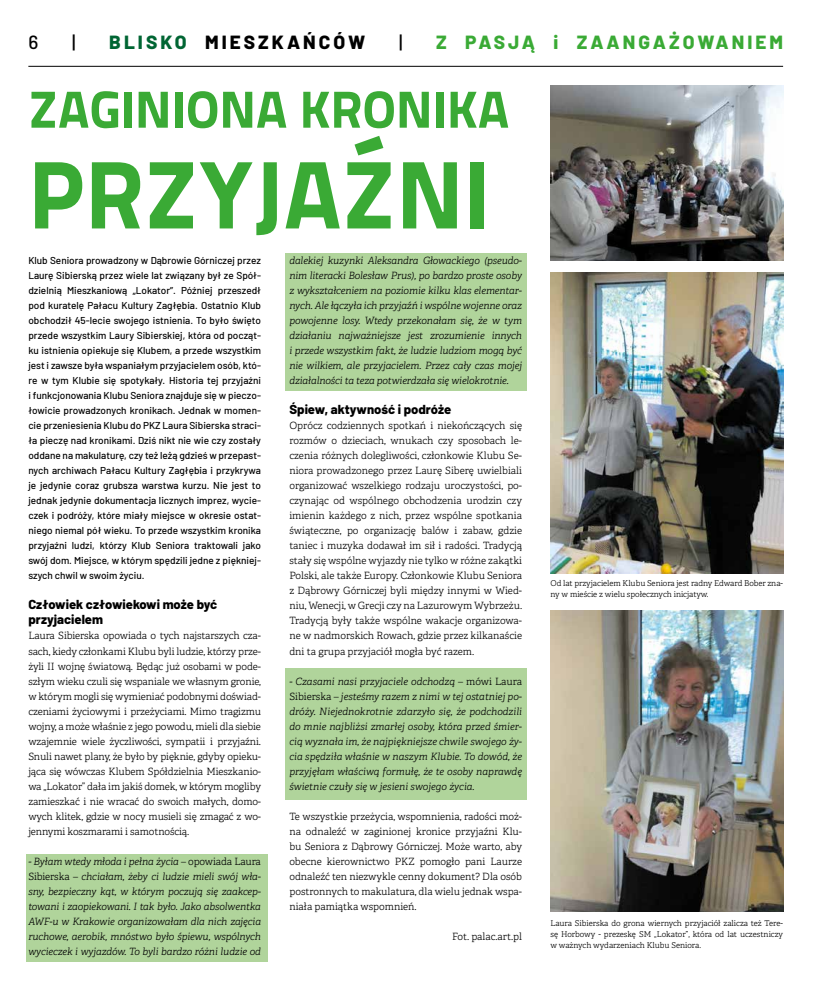
<style>
.page{position:relative;width:820px;height:993px;background:#fff}
.page>*{position:absolute;margin:0;border:0;box-sizing:border-box;transform-origin:0 0}
.t1{font:95.8px "Titillium Text 25 L 999 wt";color:#3aaa35}
.t2{font:52px "Titillium Text 25 L 999 wt";color:#3aaa35}
.t3{font:800 19px "Barlow";letter-spacing:.16em;color:#3aaa35}
.t4{font:800 19px "Barlow";letter-spacing:.16em;color:#000}
.t5{font:500 19px "Barlow";color:#000}
.t6{font:800 13px/15px "Barlow";color:#000}
.t7{font:300 10px/15px "Adelle";letter-spacing:-.005em;color:#000;text-align:justify}
.t8{font:italic 300 10px/15px "Adelle";letter-spacing:-.01em;color:#000;text-align:justify}
.t9{font:500 10px/15px "Barlow";color:#000;text-align:justify}
.t10{font:300 8px/11px "Adelle";color:#000}
.s1{color:#006533}
.s2{font-style:normal}
</style>
<div class="page">
<div style="left:27px;top:853px;width:241px;height:108px;background:#b0d49b"></div>
<div style="left:285px;top:253px;width:241px;height:137px;background:#b0d49b"></div>
<div style="left:285px;top:668px;width:241px;height:131px;background:#b0d49b"></div>
<img style="left:550px;top:272px;width:232px;height:301px">
<img style="left:550px;top:86px;width:232px;height:174px">
<hr style="left:28px;top:66px;width:754px;height:1px;background:#000">
<img style="left:550px;top:610px;width:232px;height:300px">
<h3 class="t5" style="left:28px;top:28px;width:11px">6</h3>
<h3 class="t5" style="left:72px;top:28px;width:5px">|</h3>
<h3 class="t4" style="left:109px;top:28px;width:257px"><span class="s1">BLISKO</span> MIESZKAŃCÓW</h3>
<h3 class="t5" style="left:399px;top:28px;width:5px">|</h3>
<h3 class="t3" style="left:436px;top:28px;width:348px">Z PASJĄ i ZAANGAŻOWANIEM</h3>
<h2 class="t2" style="left:28px;top:69px;width:482px">ZAGINIONA KRONIKA</h2>
<h1 class="t1" style="left:28px;top:119px;width:463px">PRZYJAŹNI</h1>
<p class="t9" style="left:28px;top:252px;width:234px">Klub Seniora prowadzony w Dąbrowie Górniczej przez Laurę Sibierską przez wiele lat związany był ze Spół&shy;dzielnią Mieszkaniową „Lokator”. Później przeszedł pod kuratelę Pałacu Kultury Zagłębia. Ostatnio Klub obchodził 45-lecie swojego istnienia. To było święto przede wszystkim Laury Sibierskiej, która od począt&shy;ku istnienia opiekuje się Klubem, a przede wszystkim jest i zawsze była wspaniałym przyjacielem osób, któ&shy;re w tym Klubie się spotykały. Historia tej przyjaźni i funkcjonowania Klubu Seniora znajduje się w pieczo&shy;łowicie prowadzonych kronikach. Jednak w momen&shy;cie przeniesienia Klubu do PKZ Laura Sibierska straci&shy;ła pieczę nad kronikami. Dziś nikt nie wie czy zostały oddane na makulaturę, czy też leżą gdzieś w przepast&shy;nych archiwach Pałacu Kultury Zagłębia i przykrywa je jedynie coraz grubsza warstwa kurzu. Nie jest to jednak jedynie dokumentacja licznych imprez, wycie&shy;czek i podróży, które miały miejsce w okresie ostat&shy;niego niemal pół wieku. To przede wszystkim kronika przyjaźni ludzi, którzy Klub Seniora traktowali jako swój dom. Miejsce, w którym spędzili jedne z piękniej&shy;szych chwil w swoim życiu.</p>
<h3 class="t6" style="left:28px;top:596px;width:190px">Człowiek człowiekowi może być przyjacielem</h3>
<p class="t7" style="left:28px;top:628px;width:234px">Laura Sibierska opowiada o tych najstarszych cza&shy;sach, kiedy członkami Klubu byli ludzie, którzy prze&shy;żyli II wojnę światową. Będąc już osobami w pode&shy;szłym wieku czuli się wspaniale we własnym gronie, w którym mogli się wymieniać podobnymi doświad&shy;czeniami życiowymi i przeżyciami. Mimo tragizmu wojny, a może właśnie z jego powodu, mieli dla siebie wzajemnie wiele życzliwości, sympatii i przyjaźni.<br>Snuli nawet plany, że było by pięknie, gdyby opieku&shy;jąca się wówczas Klubem Spółdzielnia Mieszkanio&shy;wa „Lokator” dała im jakiś domek, w którym mogliby zamieszkać i nie wracać do swoich małych, domo&shy;wych klitek, gdzie w nocy musieli się zmagać z wo&shy;jennymi koszmarami i samotnością.</p>
<p class="t8" style="left:28px;top:853px;width:234px">- Byłam wtedy młoda i pełna życia <span class="s2">– opowiada Laura Sibierska –</span> chciałam, żeby ci ludzie mieli swój wła&shy;sny, bezpieczny kąt, w którym poczują się zaakcep&shy;towani i zaopiekowani. I tak było. Jako absolwentka AWF-u w Krakowie organizowałam dla nich zajęcia ruchowe, aerobik, mnóstwo było śpiewu, wspólnych wycieczek i wyjazdów. To byli bardzo różni ludzie od</p>
<p class="t8" style="left:289px;top:253px;width:234px">dalekiej kuzynki Aleksandra Głowackiego (pseudo&shy;nim literacki Bolesław Prus), po bardzo proste osoby z wykształceniem na poziomie kilku klas elementar&shy;nych. Ale łączyła ich przyjaźń i wspólne wojenne oraz powojenne losy. Wtedy przekonałam się, że w tym działaniu najważniejsze jest zrozumienie innych i przede wszystkim fakt, że ludzie ludziom mogą być nie wilkiem, ale przyjacielem. Przez cały czas mojej działalności ta teza potwierdzała się wielokrotnie.</p>
<h3 class="t6" style="left:289px;top:401px;width:163px">Śpiew, aktywność i podróże</h3>
<p class="t7" style="left:289px;top:418px;width:234px">Oprócz codziennych spotkań i niekończących się rozmów o dzieciach, wnukach czy sposobach le&shy;czenia różnych dolegliwości, członkowie Klubu Se&shy;niora prowadzonego przez Laurę Siberę uwielbiali organizować wszelkiego rodzaju uroczystości, po&shy;czynając od wspólnego obchodzenia urodzin czy imienin każdego z nich, przez wspólne spotkania świąteczne, po organizację balów i zabaw, gdzie taniec i muzyka dodawał im sił i radości. Tradycją stały się wspólne wyjazdy nie tylko w różne zakątki Polski, ale także Europy. Członkowie Klubu Seniora z Dąbrowy Górniczej byli między innymi w Wied&shy;niu, Wenecji, w Grecji czy na Lazurowym Wybrzeżu.<br>Tradycją były także wspólne wakacje organizowa&shy;ne w nadmorskich Rowach, gdzie przez kilkanaście dni ta grupa przyjaciół mogła być razem.</p>
<p class="t8" style="left:289px;top:673px;width:234px">- Czasami nasi przyjaciele odchodzą <span class="s2">– mówi Laura Sibierska –</span> jesteśmy razem z nimi w tej ostatniej po&shy;dróży. Niejednokrotnie zdarzyło się, że podchodzili do mnie najbliżsi zmarłej osoby, która przed śmier&shy;cią wyznała im, że najpiękniejsze chwile swojego ży&shy;cia spędziła właśnie w naszym Klubie. To dowód, że przyjęłam właściwą formułę, że te osoby naprawdę świetnie czuły się w jesieni swojego życia.</p>
<p class="t7" style="left:289px;top:808px;width:234px">Te wszystkie przeżycia, wspomnienia, radości moż&shy;na odnaleźć w zaginionej kronice przyjaźni Klu&shy;bu Seniora z Dąbrowy Górniczej. Może warto, aby obecne kierownictwo PKZ pomogło pani Laurze odnaleźć ten niezwykle cenny dokument? Dla osób postronnych to makulatura, dla wielu jednak wspa&shy;niała pamiątka wspomnień.</p>
<p class="t7" style="left:452px;top:928px;width:71px">Fot. palac.art.pl</p>
<p class="t10" style="left:550px;top:578px;width:234px">Od lat przyjacielem Klubu Seniora jest radny Edward Bober zna&shy;ny w mieście z wielu społecznych inicjatyw.</p>
<p class="t10" style="left:550px;top:917px;width:234px;text-align:justify">Laura Sibierska do grona wiernych przyjaciół zalicza też Tere&shy;sę Horbowy - prezeskę SM „Lokator”, która od lat uczestniczy w ważnych wydarzeniach Klubu Seniora.</p>
</div>
